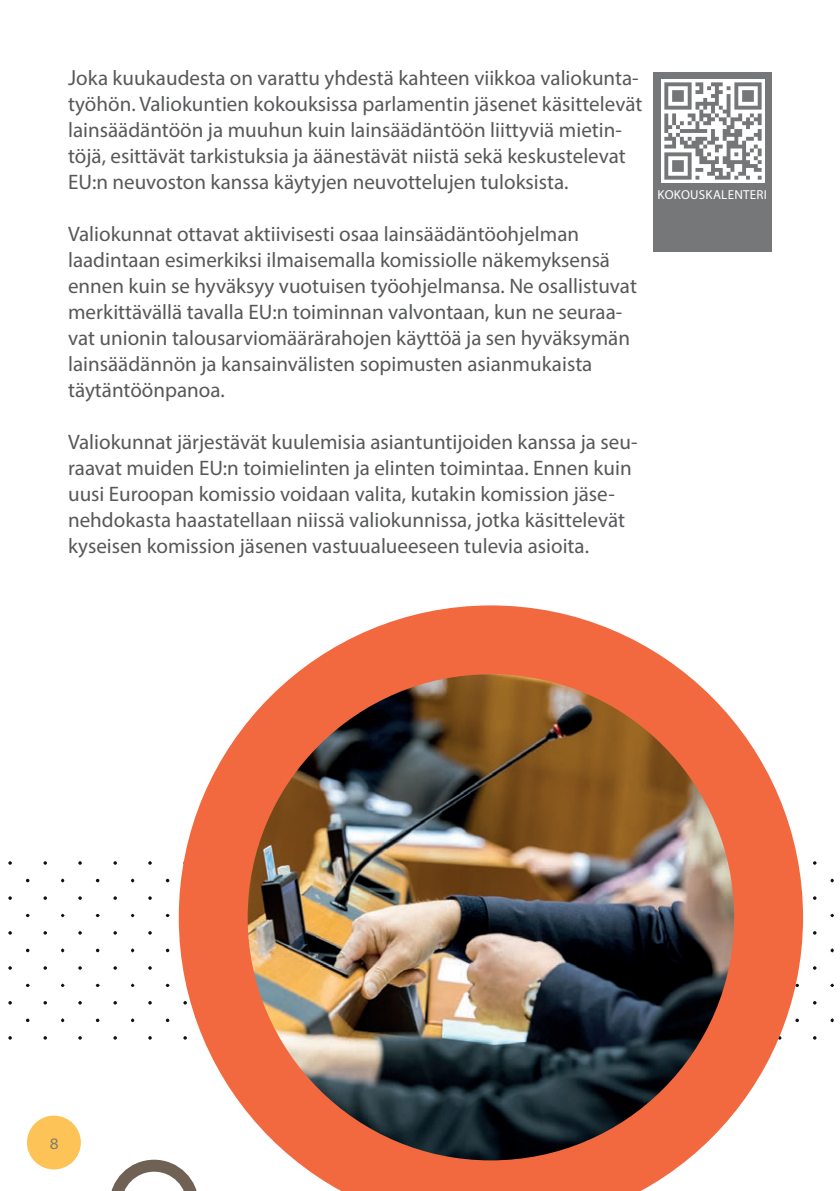
<style>
.page{position:relative;width:840px;height:1191px;background:#fff}
.page>*{position:absolute;margin:0;border:0;box-sizing:border-box;transform-origin:0 0}
.t1{font:21px/26px "Myriad Pro";color:#57585a}
.t2{font:semi-expanded 16px "Myriad Pro";color:#85796c}
.t3{font:13px "Myriad Pro";letter-spacing:.02em;color:#fff}
.s1{font-size:22px}
</style>
<div class="page">
<div style="left:27px;top:1115px;width:54px;height:54px;background:#fdc357;border-radius:50%"></div>
<svg style="left:111px;top:1159px;width:68px;height:32px"></svg>
<svg style="left:8px;top:896px;width:4px;height:4px"></svg>
<svg style="left:43px;top:896px;width:4px;height:4px"></svg>
<svg style="left:8px;top:931px;width:4px;height:3px"></svg>
<svg style="left:26px;top:1018px;width:3px;height:4px"></svg>
<svg style="left:8px;top:1001px;width:4px;height:3px"></svg>
<svg style="left:8px;top:1036px;width:4px;height:3px"></svg>
<svg style="left:43px;top:1001px;width:4px;height:3px"></svg>
<svg style="left:78px;top:896px;width:4px;height:4px"></svg>
<svg style="left:113px;top:896px;width:4px;height:4px"></svg>
<svg style="left:78px;top:931px;width:4px;height:3px"></svg>
<svg style="left:96px;top:1018px;width:3px;height:4px"></svg>
<svg style="left:78px;top:1001px;width:4px;height:3px"></svg>
<svg style="left:78px;top:1036px;width:4px;height:3px"></svg>
<svg style="left:113px;top:1001px;width:4px;height:3px"></svg>
<svg style="left:148px;top:861px;width:4px;height:3px"></svg>
<svg style="left:148px;top:896px;width:4px;height:4px"></svg>
<svg style="left:148px;top:931px;width:4px;height:3px"></svg>
<svg style="left:148px;top:966px;width:4px;height:3px"></svg>
<svg style="left:166px;top:1018px;width:3px;height:4px"></svg>
<svg style="left:148px;top:1001px;width:4px;height:3px"></svg>
<svg style="left:148px;top:1036px;width:4px;height:3px"></svg>
<svg style="left:813px;top:896px;width:3px;height:4px"></svg>
<div style="left:653px;top:72px;width:118px;height:179px;background:#757778"></div>
<svg style="left:179px;top:605px;width:623px;height:586px;fill:#f2693f"></svg>
<img style="left:247px;top:674px;width:486px;height:486px;border-radius:243px">
<img style="left:661px;top:79px;width:103px;height:104px">
<p class="t1" style="left:68px;top:65px;width:575px"><span class="s1">J</span>oka kuukaudesta on varattu yhdestä kahteen viikkoa valiokunta&shy;työhön. Valiokuntien kokouksissa parlamentin jäsenet käsittelevät lainsäädäntöön ja muuhun kuin lainsäädäntöön liittyviä mietin&shy;töjä, esittävät tarkistuksia ja äänestävät niistä sekä keskustelevat EU:n neuvoston kanssa käytyjen neuvottelujen tuloksista.</p>
<p class="t1" style="left:68px;top:221px;width:570px">Valiokunnat ottavat aktiivisesti osaa lainsäädäntöohjelman laadintaan esimerkiksi ilmaisemalla komissiolle näkemyksensä ennen kuin se hyväksyy vuotuisen työohjelmansa. Ne osallistuvat merkittävällä tavalla EU:n toiminnan valvontaan, kun ne seuraa&shy;vat unionin talousarviomäärärahojen käyttöä ja sen hyväksymän lainsäädännön ja kansainvälisten sopimusten asianmukaista täytäntöönpanoa.</p>
<p class="t1" style="left:68px;top:429px;width:570px">Valiokunnat järjestävät kuulemisia asiantuntijoiden kanssa ja seu&shy;raavat muiden EU:n toimielinten ja elinten toimintaa. Ennen kuin uusi Euroopan komissio voidaan valita, kutakin komission jäse&shy;nehdokasta haastatellaan niissä valiokunnissa, jotka käsittelevät kyseisen komission jäsenen vastuualueeseen tulevia asioita.</p>
<p class="t3" style="left:657px;top:186px;width:111px">KOKOUSKALENTERI</p>
<p class="t2" style="left:50px;top:1133px;width:10px">8</p>
</div>
